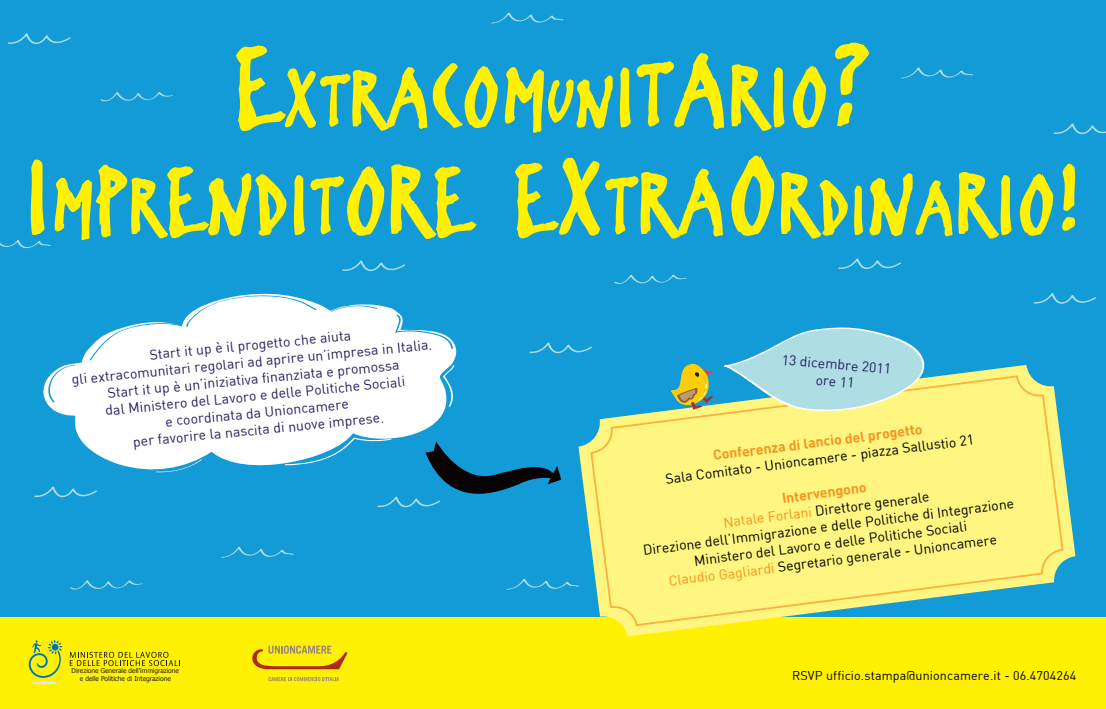
<style>
.page{position:relative;width:1106px;height:709px;background:#139bd7}
.page>*{position:absolute;margin:0;border:0;box-sizing:border-box;transform-origin:0 0}
.t1{font:14px/17px "DIN";color:#252161;text-align:center}
.t2{font:14px/16.9px "DIN";color:#010101;text-align:center}
.t3{font:700 14px "DIN";color:#f7931d}
.t4{font:12.5px "DIN";letter-spacing:.01em;color:#080302}
.t5{font:6.6px/7.9px "Tahoma";color:#231f20;text-align:center}
.s1{font-weight:700;color:#f7931d}
.s2{color:#f7931d}
</style>
<div class="page">
<div style="left:0;top:617px;width:1106px;height:92px;background:#fff101"></div>
<svg style="left:252px;top:645px;width:95px;height:24px"></svg>
<svg style="left:268px;top:677px;width:71px;height:4px"></svg>
<svg style="left:506px;top:578px;width:72px;height:12px"></svg>
<svg style="left:900px;top:67px;width:73px;height:12px"></svg>
<svg style="left:221px;top:547px;width:73px;height:11px"></svg>
<svg style="left:491px;top:12px;width:73px;height:12px"></svg>
<svg style="left:7px;top:33px;width:64px;height:11px"></svg>
<svg style="left:1053px;top:123px;width:53px;height:12px"></svg>
<svg style="left:1033px;top:293px;width:64px;height:11px"></svg>
<svg style="left:529px;top:342px;width:64px;height:12px"></svg>
<svg style="left:342px;top:260px;width:63px;height:11px"></svg>
<svg style="left:34px;top:486px;width:63px;height:12px"></svg>
<svg style="left:838px;top:258px;width:64px;height:12px"></svg>
<svg style="left:100px;top:92px;width:73px;height:10px"></svg>
<svg style="left:614px;top:274px;width:73px;height:10px"></svg>
<svg style="left:70px;top:580px;width:73px;height:10px"></svg>
<svg style="left:43px;top:293px;width:414px;height:177px;fill:#fff"></svg>
<svg style="left:46px;top:365px;width:30px;height:38px"></svg>
<svg style="left:89px;top:295px;width:228px;height:65px"></svg>
<svg style="left:395px;top:314px;width:58px;height:35px"></svg>
<svg style="left:330px;top:304px;width:48px;height:8px"></svg>
<svg style="left:155px;top:459px;width:47px;height:14px"></svg>
<svg style="left:284px;top:437px;width:277px;height:71px"></svg>
<svg style="left:443px;top:365px;width:11px;height:42px"></svg>
<svg style="left:236px;top:45px;width:191px;height:86px"></svg>
<svg style="left:433px;top:63px;width:65px;height:65px"></svg>
<svg style="left:504px;top:67px;width:108px;height:66px"></svg>
<svg style="left:620px;top:53px;width:104px;height:76px"></svg>
<svg style="left:731px;top:64px;width:53px;height:67px"></svg>
<svg style="left:792px;top:66px;width:34px;height:62px"></svg>
<svg style="left:835px;top:43px;width:34px;height:84px"></svg>
<svg style="left:0;top:159px;width:286px;height:90px"></svg>
<svg style="left:294px;top:166px;width:90px;height:70px"></svg>
<svg style="left:391px;top:164px;width:85px;height:75px"></svg>
<svg style="left:515px;top:158px;width:208px;height:80px"></svg>
<svg style="left:731px;top:156px;width:43px;height:80px"></svg>
<svg style="left:781px;top:172px;width:66px;height:66px"></svg>
<svg style="left:854px;top:186px;width:9px;height:49px"></svg>
<svg style="left:869px;top:173px;width:83px;height:63px"></svg>
<svg style="left:958px;top:172px;width:53px;height:66px"></svg>
<svg style="left:1019px;top:174px;width:34px;height:62px"></svg>
<svg style="left:1062px;top:164px;width:13px;height:67px"></svg>
<svg style="left:70px;top:651px;width:110px;height:15px"></svg>
<svg style="left:29px;top:640px;width:34px;height:38px"></svg>
<hr style="left:32px;top:681px;width:25px;height:3px;background:#e6e7e9;border-radius:50%">
<svg style="left:578px;top:365px;width:497px;height:271px"></svg>
<svg style="left:589px;top:374px;width:475px;height:253px;background:#e8ec83"></svg>
<svg style="left:670px;top:363px;width:43px;height:47px"></svg>
<svg style="left:723px;top:327px;width:232px;height:84px"></svg>
<p class="t1" style="left:69px;top:355px;width:363px;rotate:-6deg">Start it up è il progetto che aiuta<br>gli extracomunitari regolari ad aprire un’impresa in Italia.<br>Start it up è un’iniziativa finanziata e promossa<br>dal Ministero del Lavoro e delle Politiche Sociali<br>e coordinata da Unioncamere<br>per favorire la nascita di nuove imprese.</p>
<p class="t5" style="left:72px;top:666px;width:109px">Direzione Generale dell’immigrazione e delle Politiche di Integrazione</p>
<p class="t1" style="left:782px;top:351px;width:111px;rotate:5deg">13 dicembre 2011 ore 11</p>
<p class="t3" style="left:712px;top:446px;width:212px;rotate:-7deg">Conferenza di lancio del progetto</p>
<p class="t2" style="left:664px;top:469px;width:312px;rotate:-7deg">Sala Comitato - Unioncamere - piazza Sallustio 21</p>
<p class="t2" style="left:637px;top:507px;width:375px;rotate:-7deg"><span class="s1">Intervengono<br></span><span class="s2">Natale Forlani</span> Direttore generale<br>Direzione dell’Immigrazione e delle Politiche di Integrazione Ministero del Lavoro e delle Politiche Sociali<br><span class="s2">Claudio Gagliardi</span> Segretario generale - Unioncamere</p>
<p class="t4" style="left:792px;top:668px;width:286px">RSVP ufficio.stampa@unioncamere.it - 06.4704264</p>
</div>
